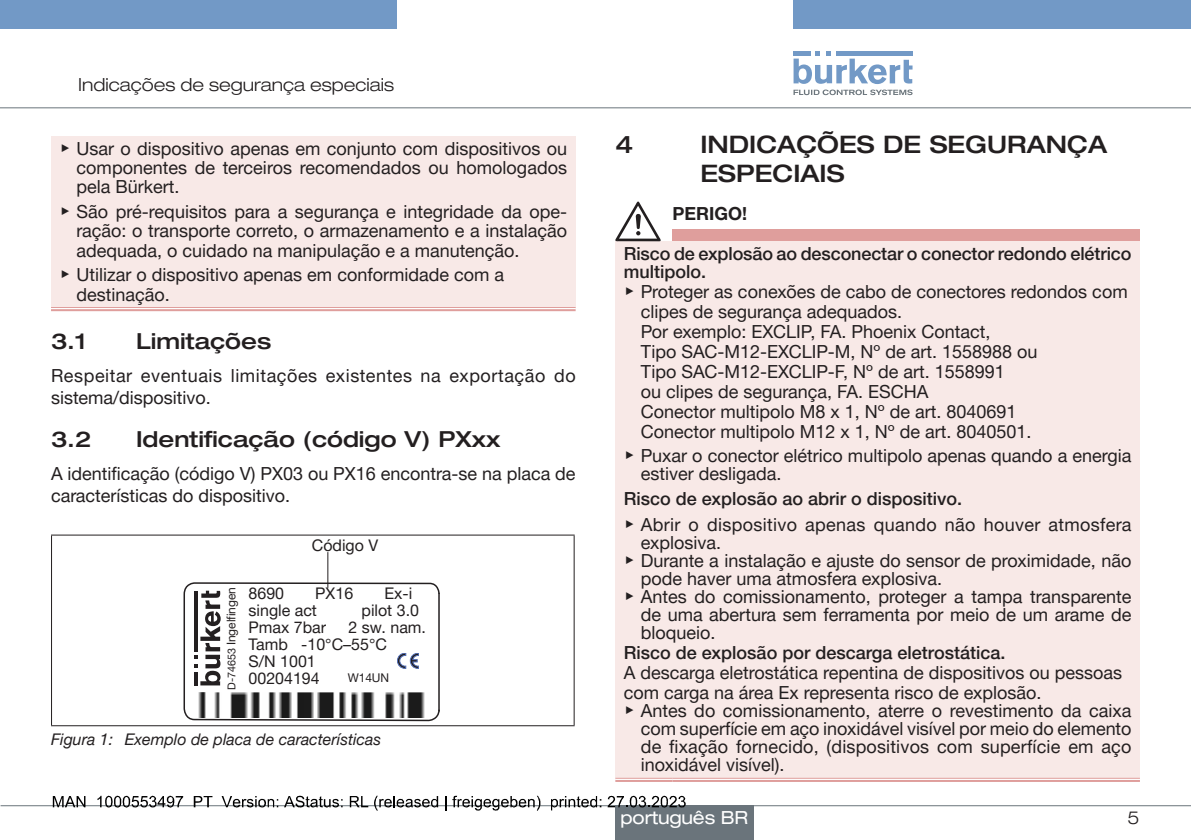
<style>
.page{position:relative;width:1191px;height:840px;background:#fff}
.page>*{position:absolute;margin:0;border:0;box-sizing:border-box;transform-origin:0 0}
.t1{font:500 expanded 24px/28.8px "Helvetica Neue LTW1 G";color:#231f20}
.t2{font:500 expanded 22px "Helvetica Neue LTW1 G";color:#231f20}
.SI-Folge{font:18px/20px "Helvetica Neue LTW1 G";color:#231f20}
.Fließtext_Blocksatz{font:18px/21.6px "Helvetica Neue LTW1 G";color:#231f20}
.SI-Art{font:500 18px "Helvetica Neue LTW1 G";color:#231f20}
.Fließtext_Blocksatz-2{font:18px/21.6px "Helvetica Neue LTW1 G";letter-spacing:.03em;color:#231f20}
.SI-Art_Blocksatz{font:500 18px/18px "Helvetica Neue LTW1 G";letter-spacing:-.005em;color:#231f20}
.SI-Folge-2{font:18px/18px "Helvetica Neue LTW1 G";letter-spacing:.02em;color:#231f20}
.t3{font:300 expanded 18px "Helvetica Neue LTW1 G";color:#231f20}
.t4{font:expanded 18px "Helvetica Neue LTW1 G";letter-spacing:-.01em;color:#fff}
.SI-Wort{font:700 18px "Helvetica Neue LTW1 G";color:#231f20}
.Beschriftung_Typschi{font:16px/17px "Helvetica Neue LTW1 G";color:#231f20}
.t5{font:italic 16px "Helvetica Neue LTW1 G";color:#231f20}
.Beschriftung{font:16px "Helvetica Neue LTW1 G";color:#231f20}
._06_Abstand{font:12px "Helvetica Neue LTW1 G";letter-spacing:-.005em;color:#231f20}
.s1{font-family:"Arial Unicode MS"}
.s2{font-size:10.8px}
</style>
<div class="page">
<div style="left:0;top:0;width:396px;height:28px;background:#7299c6"></div>
<div style="left:793px;top:0;width:398px;height:28px;background:#7299c6"></div>
<svg style="left:793px;top:51px;width:119px;height:44px"></svg>
<hr style="left:0;top:107px;width:1191px;height:1px;background:#6a747b">
<div style="left:51px;top:136px;width:524px;height:173px;background:#f8e9e7"></div>
<hr style="left:51px;top:307px;width:524px;height:4px;background:#fff">
<hr style="left:51px;top:307px;width:524px;height:1px;background:#df9e9c">
<hr style="left:51px;top:309px;width:524px;height:2px;background:#df9e9c">
<hr style="left:51px;top:534px;width:523px;height:1px;background:#231f20">
<hr style="left:51px;top:535px;width:1px;height:189px;background:#231f20">
<hr style="left:573px;top:535px;width:1px;height:189px;background:#231f20">
<hr style="left:51px;top:724px;width:523px;height:1px;background:#231f20">
<svg style="left:183px;top:581px;width:257px;height:140px"></svg>
<hr style="left:194px;top:590px;width:4px;height:61px;background:#231f20">
<hr style="left:438px;top:592px;width:2px;height:119px;background:#231f20">
<img style="left:196px;top:692px;width:235px;height:25px">
<hr style="left:327px;top:551px;width:1px;height:36px;background:#231f20">
<div style="left:672px;top:229px;width:468px;height:12px;background:#df9e9c"></div>
<div style="left:615px;top:241px;width:525px;height:538px;background:#f8e9e7"></div>
<hr style="left:615px;top:777px;width:57px;height:4px;background:#e5b1af">
<hr style="left:672px;top:777px;width:468px;height:4px;background:#e5b1af">
<hr style="left:615px;top:777px;width:57px;height:1px;background:#df9e9c">
<hr style="left:615px;top:779px;width:57px;height:2px;background:#df9e9c">
<hr style="left:672px;top:777px;width:468px;height:1px;background:#df9e9c">
<hr style="left:672px;top:779px;width:468px;height:2px;background:#df9e9c">
<svg style="left:615px;top:201px;width:45px;height:40px"></svg>
<hr style="left:1px;top:804px;width:1190px;height:1px;background:#6a747b">
<div style="left:615px;top:805px;width:139px;height:34px;background:#6a747b"></div>
<svg style="left:53px;top:796px;width:32px;height:10px"></svg>
<svg style="left:97px;top:795px;width:86px;height:12px"></svg>
<svg style="left:194px;top:796px;width:18px;height:10px"></svg>
<svg style="left:222px;top:796px;width:56px;height:11px"></svg>
<svg style="left:284px;top:795px;width:58px;height:12px"></svg>
<svg style="left:350px;top:796px;width:18px;height:10px"></svg>
<svg style="left:374px;top:795px;width:64px;height:15px"></svg>
<svg style="left:445px;top:796px;width:1px;height:14px"></svg>
<svg style="left:452px;top:795px;width:88px;height:15px"></svg>
<svg style="left:551px;top:796px;width:50px;height:14px"></svg>
<svg style="left:607px;top:795px;width:78px;height:12px"></svg>
<p class="t3" style="left:78px;top:74px;width:318px">Indicações de segurança especiais</p>
<p class="SI-Folge" style="left:77px;top:138px;width:492px;line-height:19.2px;text-align:justify;text-indent:-17px"><span class="s1">▶</span> Usar o dispositivo apenas em conjunto com dispositivos ou componentes de terceiros recomendados ou homologados pela Bürkert.</p>
<p class="SI-Folge" style="left:77px;top:202px;width:492px;line-height:19.2px;text-align:justify;text-indent:-17px"><span class="s1">▶</span> São pré-requisitos para a segurança e integridade da ope&shy;ração: o transporte correto, o armazenamento e a instalação adequada, o cuidado na manipulação e a manutenção.</p>
<p class="SI-Folge" style="left:77px;top:265px;width:429px;line-height:19.2px;text-indent:-17px"><span class="s1">▶</span> Utilizar o dispositivo apenas em conformidade com a destinação.</p>
<p class="t2" style="left:51px;top:327px;width:37px">3.1</p>
<p class="t2" style="left:136px;top:327px;width:137px">Limitações</p>
<p class="Fließtext_Blocksatz-2" style="left:51px;top:364px;width:526px">Respeitar eventuais limitações existentes na exportação do sistema/dispositivo.</p>
<p class="t2" style="left:51px;top:425px;width:42px">3.2</p>
<p class="t2" style="left:136px;top:425px;width:366px">Identificação (código V) PXxx</p>
<p class="Fließtext_Blocksatz" style="left:51px;top:462px;width:526px">A identificação (código V) PX03 ou PX16 encontra-se na placa de características do dispositivo.</p>
<p class="Beschriftung" style="left:312px;top:535px;width:68px">Código V</p>
<p class="_06_Abstand" style="left:224px;top:689px;width:104px;rotate:-90deg"><span class="s2">D-74653</span> Ingelfingen</p>
<p class="Beschriftung_Typschi" style="left:248px;top:584px;width:37px">8690</p>
<p class="Beschriftung_Typschi" style="left:315px;top:584px;width:39px">PX16</p>
<p class="Beschriftung_Typschi" style="left:384px;top:584px;width:29px">Ex-i</p>
<p class="Beschriftung_Typschi" style="left:248px;top:601px;width:70px">single act</p>
<p class="Beschriftung_Typschi" style="left:361px;top:601px;width:59px">pilot 3.0</p>
<p class="Beschriftung_Typschi" style="left:248px;top:618px;width:79px">Pmax 7bar</p>
<p class="Beschriftung_Typschi" style="left:248px;top:618px;width:179px;text-indent:100px">2 sw. nam.<br>Tamb -10°C–55°C<br>S/N 1001<br>00204194</p>
<p class="_06_Abstand" style="left:348px;top:670px;width:43px">W14UN</p>
<p class="t5" style="left:51px;top:729px;width:332px">Figura 1: Exemplo de placa de características</p>
<p class="t1" style="left:615px;top:129px;width:19px">4</p>
<p class="t1" style="left:700px;top:129px;width:408px">INDICAÇÕES DE SEGURANÇA<br>ESPECIAIS</p>
<p class="SI-Wort" style="left:672px;top:202px;width:76px">PERIGO!</p>
<p class="SI-Art_Blocksatz" style="left:624px;top:244px;width:509px">Risco de explosão ao desconectar o conector redondo elétrico multipolo.</p>
<p class="SI-Folge" style="left:641px;top:281px;width:488px;text-indent:-17px"><span class="s1">▶</span> Proteger as conexões de cabo de conectores redondos com clipes de segurança adequados.<br>Por exemplo: EXCLIP, FA. Phoenix Contact,<br>Tipo SAC-M12-EXCLIP-M, Nº de art. 1558988 ou<br>Tipo SAC-M12-EXCLIP-F, Nº de art. 1558991<br>ou clipes de segurança, FA. ESCHA<br>Conector multipolo M8 x 1, Nº de art. 8040691<br>Conector multipolo M12 x 1, Nº de art. 8040501.</p>
<p class="SI-Folge" style="left:641px;top:446px;width:492px;line-height:18px;text-indent:-17px"><span class="s1">▶</span> Puxar o conector elétrico multipolo apenas quando a energia estiver desligada.</p>
<p class="SI-Art" style="left:624px;top:488px;width:340px">Risco de explosão ao abrir o dispositivo.</p>
<p class="SI-Folge-2" style="left:641px;top:515px;width:492px;text-indent:-17px"><span class="s1">▶</span> Abrir o dispositivo apenas quando não houver atmosfera explosiva.</p>
<p class="SI-Folge" style="left:641px;top:551px;width:492px;line-height:18px;text-indent:-17px"><span class="s1">▶</span> Durante a instalação e ajuste do sensor de proximidade, não pode haver uma atmosfera explosiva.</p>
<p class="SI-Folge" style="left:641px;top:587px;width:492px;line-height:18px;text-align:justify;text-indent:-17px"><span class="s1">▶</span> Antes do comissionamento, proteger a tampa transparente de uma abertura sem ferramenta por meio de um arame de bloqueio.</p>
<p class="SI-Art" style="left:624px;top:641px;width:383px">Risco de explosão por descarga eletrostática.</p>
<p class="SI-Folge" style="left:624px;top:662px;width:500px">A descarga eletrostática repentina de dispositivos ou pessoas com carga na área Ex representa risco de explosão.</p>
<p class="SI-Folge" style="left:641px;top:701px;width:492px;line-height:18px;text-align:justify;text-indent:-17px"><span class="s1">▶</span> Antes do comissionamento, aterre o revestimento da caixa com superfície em aço inoxidável visível por meio do elemento de fixação fornecido, (dispositivos com superfície em aço inoxidável visível).</p>
<p class="t4" style="left:620px;top:805px;width:129px">português BR</p>
<p class="t3" style="left:1127px;top:806px;width:14px">5</p>
</div>
